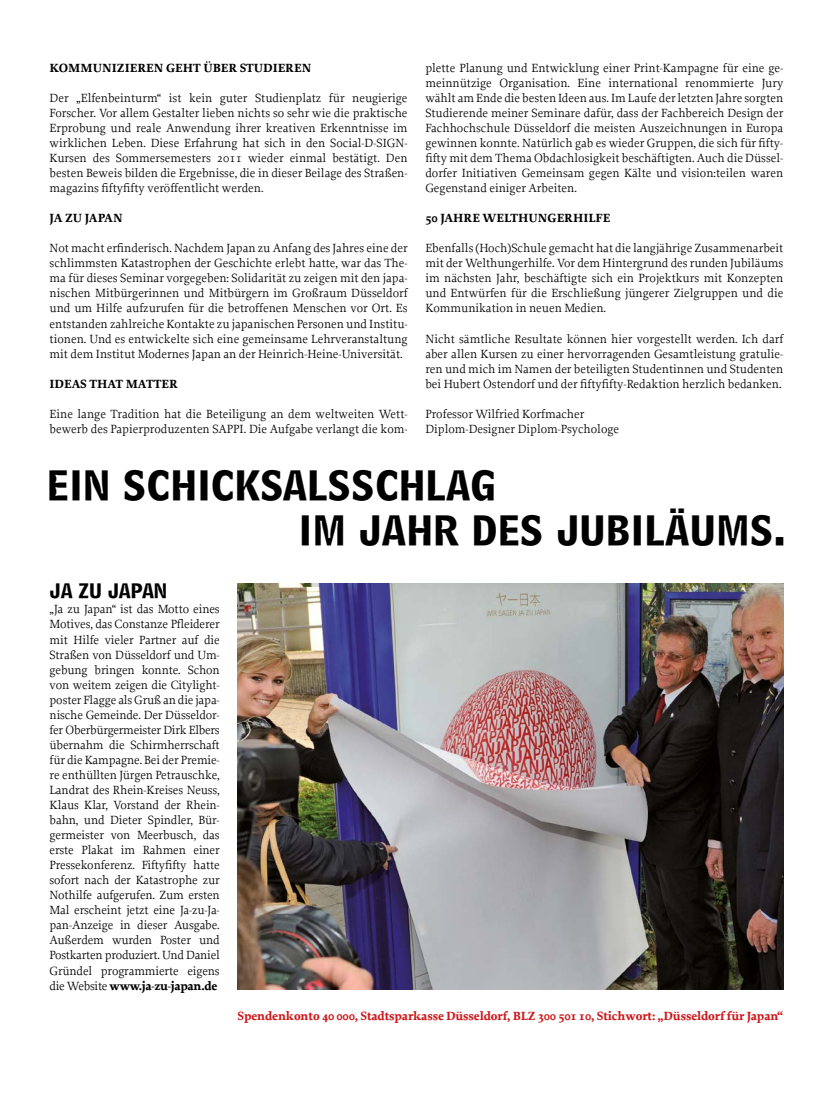
<style>
.page{position:relative;width:833px;height:1099px;background:#fff}
.page>*{position:absolute;margin:0;border:0;box-sizing:border-box;transform-origin:0 0}
.t1{font:35.5px/45.2px "Bell Centennial Bold Listing";letter-spacing:.015em;color:#000}
.t2{font:17.5px "Bell Centennial Bold Listing";color:#000}
.t3{font:12.5px/15px "Proforma";color:#000;text-align:justify}
.t4{font:700 12.5px "Proforma";letter-spacing:-.01em;color:#cd171a}
.t5{font:700 12.5px "Proforma";color:#000}
.t6{font:700 12.5px "Proforma";letter-spacing:-.02em;color:#000}
.s1{font-weight:700}
</style>
<div class="page">
<img style="left:237px;top:583px;width:546px;height:406px">
<p class="t5" style="left:50px;top:60px;width:263px">KOMMUNIZIEREN GEHT ÜBER STUDIEREN</p>
<p class="t3" style="left:50px;top:90px;width:359px">Der „Elfenbeinturm“ ist kein guter Studienplatz für neugierige Forscher. Vor allem Gestalter lieben nichts so sehr wie die praktische Erprobung und reale Anwendung ihrer kreativen Erkenntnisse im wirklichen Leben. Diese Erfahrung hat sich in den Social-D-SIGN-Kursen des Sommersemesters 2011 wieder einmal bestätigt. Den besten Beweis bilden die Ergebnisse, die in dieser Beilage des Straßen&shy;magazins fiftyfifty veröffentlicht werden.</p>
<p class="t6" style="left:50px;top:210px;width:75px">JA ZU JAPAN</p>
<p class="t3" style="left:50px;top:240px;width:359px">Not macht erfinderisch. Nachdem Japan zu Anfang des Jahres eine der schlimmsten Katastrophen der Geschichte erlebt hatte, war das The&shy;ma für dieses Seminar vorgegeben: Solidarität zu zeigen mit den japa&shy;nischen Mitbürgerinnen und Mitbürgern im Großraum Düsseldorf und um Hilfe aufzurufen für die betroffenen Menschen vor Ort. Es entstanden zahlreiche Kontakte zu japanischen Personen und Institu&shy;tionen. Und es entwickelte sich eine gemeinsame Lehrveranstaltung mit dem Institut Modernes Japan an der Heinrich-Heine-Universität.</p>
<p class="t5" style="left:50px;top:376px;width:130px">IDEAS THAT MATTER</p>
<p class="t3" style="left:50px;top:406px;width:359px">Eine lange Tradition hat die Beteiligung an dem weltweiten Wett&shy;bewerb des Papierproduzenten SAPPI. Die Aufgabe verlangt die kom-</p>
<p class="t3" style="left:425px;top:60px;width:359px">plette Planung und Entwicklung einer Print-Kampagne für eine ge&shy;meinnützige Organisation. Eine international renommierte Jury wählt am Ende die besten Ideen aus. Im Laufe der letzten Jahre sorgten Studierende meiner Seminare dafür, dass der Fachbereich Design der Fachhochschule Düsseldorf die meisten Auszeichnungen in Europa gewinnen konnte. Natürlich gab es wieder Gruppen, die sich für fifty&shy;fifty mit dem Thema Obdachlosigkeit beschäftigten. Auch die Düssel&shy;dorfer Initiativen Gemeinsam gegen Kälte und vision:teilen waren Gegenstand einiger Arbeiten.</p>
<p class="t5" style="left:425px;top:210px;width:186px">50 JAHRE WELTHUNGERHILFE</p>
<p class="t3" style="left:425px;top:240px;width:359px">Ebenfalls (Hoch)Schule gemacht hat die langjährige Zusammenarbeit mit der Welthungerhilfe. Vor dem Hintergrund des runden Jubiläums im nächsten Jahr, beschäftigte sich ein Projektkurs mit Konzepten und Entwürfen für die Erschließung jüngerer Zielgruppen und die Kommunikation in neuen Medien.</p>
<p class="t3" style="left:425px;top:331px;width:359px">Nicht sämtliche Resultate können hier vorgestellt werden. Ich darf aber allen Kursen zu einer hervorragenden Gesamtleistung gratulie&shy;ren und mich im Namen der beteiligten Studentinnen und Studenten bei Hubert Ostendorf und der fiftyfifty-Redaktion herzlich bedanken.</p>
<p class="t3" style="left:425px;top:406px;width:195px">Professor Wilfried Korfmacher<br>Diplom-Designer Diplom-Psychologe</p>
<h1 class="t1" style="left:299px;top:462px;width:488px;text-indent:-252px">EIN SCHICKSALSSCHLAG<br>IM JAHR DES JUBILÄUMS.</h1>
<h2 class="t2" style="left:50px;top:579px;width:119px">JA ZU JAPAN</h2>
<p class="t3" style="left:50px;top:601px;width:172px">„Ja zu Japan“ ist das Motto eines Motives, das Constanze Pfleiderer mit Hilfe vieler Partner auf die Straßen von Düsseldorf und Um&shy;gebung bringen konnte. Schon von weitem zeigen die Citylight&shy;poster Flagge als Gruß an die japa&shy;nische Gemeinde. Der Düsseldor&shy;fer Oberbürgermeister Dirk Elbers übernahm die Schirmherrschaft für die Kampagne. Bei der Premie&shy;re enthüllten Jürgen Petrauschke, Landrat des Rhein-Kreises Neuss, Klaus Klar, Vorstand der Rhein&shy;bahn, und Dieter Spindler, Bür&shy;germeister von Meerbusch, das erste Plakat im Rahmen einer Pressekonferenz. Fiftyfifty hatte sofort nach der Katastrophe zur Nothilfe aufgerufen. Zum ersten Mal erscheint jetzt eine Ja-zu-Ja&shy;pan-Anzeige in dieser Ausgabe.<br>Außerdem wurden Poster und Postkarten produziert. Und Daniel Gründel programmierte eigens die Website <span class="s1">www.ja-zu-japan.de</span></p>
<p class="t4" style="left:237px;top:1007px;width:547px">Spendenkonto 40 000, Stadtsparkasse Düsseldorf, BLZ 300 501 10, Stichwort: „Düsseldorf für Japan“</p>
</div>
